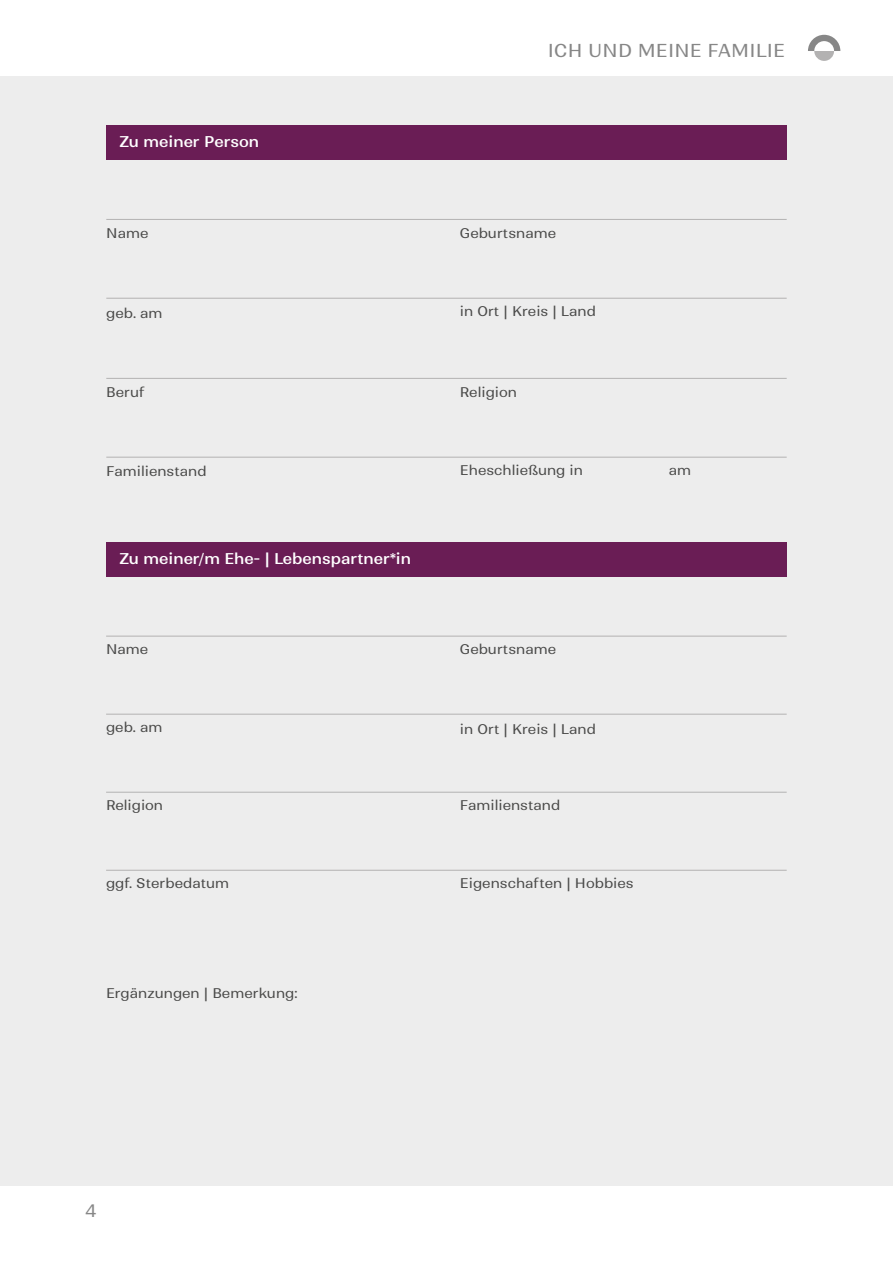
<style>
.page{position:relative;width:893px;height:1263px;background:#fff}
.page>*{position:absolute;margin:0;border:0;box-sizing:border-box;transform-origin:0 0}
.t1{font:18px "Ranade";letter-spacing:.01em;color:#878787}
.t2{font:500 15px "Ranade";color:#fff}
.t3{font:13.5px "Ranade";color:#4a4a49}
</style>
<div class="page">
<div style="left:0;top:77px;width:893px;height:1109px;background:#ededed"></div>
<hr style="left:106px;top:219px;width:681px;height:1px;background:#b3b2b2">
<hr style="left:106px;top:298px;width:681px;height:1px;background:#b3b2b2">
<hr style="left:106px;top:378px;width:681px;height:1px;background:#b3b2b2">
<hr style="left:106px;top:457px;width:681px;height:1px;background:#b3b2b2">
<hr style="left:106px;top:636px;width:681px;height:1px;background:#b3b2b2">
<hr style="left:106px;top:714px;width:681px;height:1px;background:#b3b2b2">
<hr style="left:106px;top:792px;width:681px;height:1px;background:#b3b2b2">
<hr style="left:106px;top:870px;width:681px;height:1px;background:#b3b2b2">
<div style="left:106px;top:125px;width:681px;height:34px;background:#6a1d55"></div>
<div style="left:106px;top:542px;width:681px;height:34px;background:#6a1d55"></div>
<svg style="left:808px;top:35px;width:32px;height:26px"></svg>
<p class="t2" style="left:119px;top:133px;width:141px">Zu meiner Person</p>
<h1 class="t1" style="left:548px;top:39px;width:239px">ICH UND MEINE FAMILIE</h1>
<p class="t3" style="left:106px;top:225px;width:44px">Name</p>
<p class="t3" style="left:460px;top:224px;width:98px">Geburtsname</p>
<p class="t3" style="left:106px;top:305px;width:58px">geb. am</p>
<p class="t3" style="left:460px;top:303px;width:137px">in Ort | Kreis | Land</p>
<p class="t3" style="left:106px;top:384px;width:40px">Beruf</p>
<p class="t3" style="left:460px;top:383px;width:59px">Religion</p>
<p class="t3" style="left:106px;top:463px;width:102px">Familienstand</p>
<p class="t3" style="left:460px;top:462px;width:124px">Eheschließung in</p>
<p class="t3" style="left:669px;top:462px;width:24px">am</p>
<p class="t2" style="left:119px;top:549px;width:293px">Zu meiner/m Ehe- | Lebenspartner*in</p>
<p class="t3" style="left:106px;top:641px;width:44px">Name</p>
<p class="t3" style="left:460px;top:641px;width:98px">Geburtsname</p>
<p class="t3" style="left:106px;top:719px;width:58px">geb. am</p>
<p class="t3" style="left:460px;top:721px;width:137px">in Ort | Kreis | Land</p>
<p class="t3" style="left:106px;top:797px;width:59px">Religion</p>
<p class="t3" style="left:460px;top:797px;width:102px">Familienstand</p>
<p class="t3" style="left:106px;top:875px;width:125px">ggf. Sterbedatum</p>
<p class="t3" style="left:460px;top:875px;width:175px">Eigenschaften | Hobbies</p>
<p class="t3" style="left:106px;top:984px;width:193px">Ergänzungen | Bemerkung:</p>
<h1 class="t1" style="left:85px;top:1199px;width:14px">4</h1>
</div>
